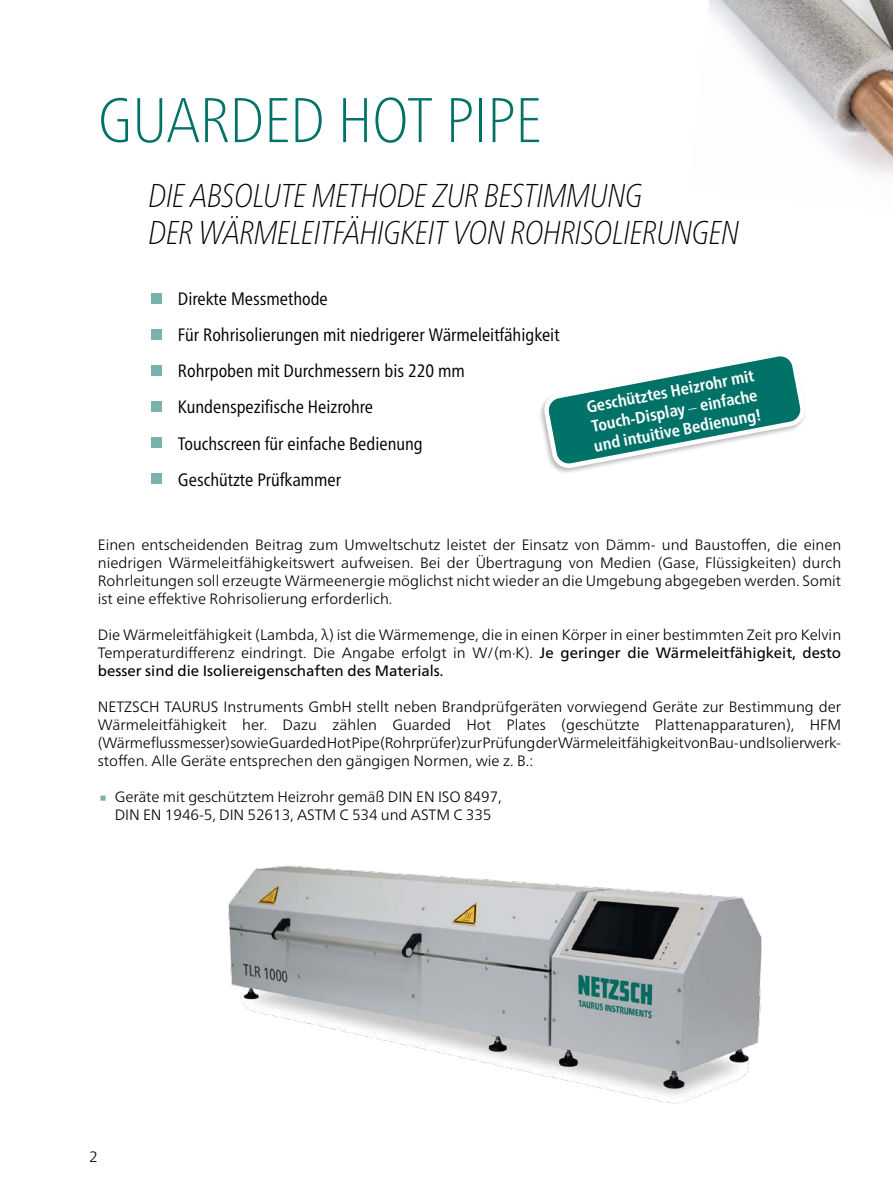
<style>
.page{position:relative;width:893px;height:1191px;background:#fff}
.page>*{position:absolute;margin:0;border:0;box-sizing:border-box;transform-origin:0 0}
.Headline_n{font:100 condensed 63px "Frutiger Neue LTW1 G";color:#007268}
.t1{font:45px "Frutiger Neue LTW1 G";color:#79b1ad}
.Headline_n-2{font:italic 100 condensed 33px/37.5px "Frutiger Neue LTW1 G";color:#000}
.Fließtext_en_n{font:condensed 18px "Frutiger Neue LTW1 G";color:#000}
.Fließtext_de{font:700 condensed 16.5px/19.8px "Frutiger Neue LTW1 G";color:#fff;text-align:justify}
.Fließtext_en_n-2{font:300 15px/18px "Frutiger Neue LTW1 G";color:#000;text-align:justify}
.s1{font-weight:300;font-stretch:normal}
.s2{font-weight:400}
</style>
<div class="page">
<img style="left:228px;top:865px;width:534px;height:239px">
<img style="left:709px;top:0;width:184px;height:175px">
<div style="left:151px;top:294px;width:10px;height:10px;background:#79b1ad"></div>
<div style="left:151px;top:330px;width:10px;height:10px;background:#79b1ad"></div>
<div style="left:151px;top:366px;width:10px;height:10px;background:#79b1ad"></div>
<div style="left:151px;top:402px;width:10px;height:10px;background:#79b1ad"></div>
<div style="left:151px;top:438px;width:10px;height:10px;background:#79b1ad"></div>
<div style="left:151px;top:474px;width:10px;height:10px;background:#79b1ad"></div>
<div style="left:538px;top:350px;width:269px;height:124px;background:#000;opacity:.25"></div>
<svg style="left:545px;top:353px;width:259px;height:114px"></svg>
<p class="Headline_n" style="left:98px;top:74px;width:445px">GUARDED HOT PIPE</p>
<p class="Headline_n-2" style="left:149px;top:174px;width:592px">DIE ABSOLUTE METHODE ZUR BESTIMMUNG<br>DER WÄRMELEITFÄHIGKEIT VON ROHRISOLIERUNGEN</p>
<p class="Fließtext_en_n" style="left:178px;top:286px;width:151px">Direkte Messmethode</p>
<p class="Fließtext_en_n" style="left:178px;top:322px;width:383px">Für Rohrisolierungen mit niedrigerer Wärmeleitfähigkeit</p>
<p class="Fließtext_en_n" style="left:178px;top:358px;width:288px">Rohrpoben mit Durchmessern bis 220 mm</p>
<p class="Fließtext_en_n" style="left:178px;top:394px;width:197px">Kundenspezifische Heizrohre</p>
<p class="Fließtext_en_n" style="left:178px;top:430px;width:246px">Touchscreen für einfache Bedienung</p>
<p class="Fließtext_en_n" style="left:178px;top:466px;width:165px">Geschützte Prüfkammer</p>
<p class="Fließtext_de" style="left:584px;top:396px;width:172px;rotate:-11deg">Geschütztes Heizrohr mit Touch-Display <span class="s1">–</span> einfache und intuitive Bedienung!</p>
<p class="Fließtext_en_n-2" style="left:98px;top:535px;width:745px">Einen entscheidenden Beitrag zum Umweltschutz leistet der Einsatz von Dämm- und Baustoffen, die einen niedrigen Wärmeleitfähigkeitswert aufweisen. Bei der Übertragung von Medien (Gase, Flüssigkeiten) durch Rohrleitungen soll erzeugte Wärmeenergie möglichst nicht wieder an die Umgebung abgegeben werden. Somit ist eine effektive Rohrisolierung erforderlich.</p>
<p class="Fließtext_en_n-2" style="left:98px;top:625px;width:745px">Die Wärmeleitfähigkeit (Lambda, λ) ist die Wärmemenge, die in einen Körper in einer bestimmten Zeit pro Kelvin Temperaturdifferenz eindringt. Die Angabe erfolgt in W/(m·K). <span class="s2">Je geringer die Wärmeleitfähigkeit, desto besser sind die Isoliereigenschaften des Materials.</span></p>
<p class="Fließtext_en_n-2" style="left:98px;top:697px;width:745px">NETZSCH TAURUS Instruments GmbH stellt neben Brandprüfgeräten vorwiegend Geräte zur Bestimmung der Wärmeleitfähigkeit her. Dazu zählen Guarded Hot Plates (geschützte Plattenapparaturen), HFM (Wärmeflussmesser) sowie Guarded Hot Pipe (Rohrprüfer) zur Prüfung der Wärmeleitfähigkeit von Bau- und Isolierwerk&shy;stoffen. Alle Geräte entsprechen den gängigen Normen, wie z. B.:</p>
<p class="t1" style="left:98px;top:767px;width:12px">∙</p>
<p class="Fließtext_en_n-2" style="left:115px;top:787px;width:388px">Geräte mit geschütztem Heizrohr gemäß DIN EN ISO 8497,<br>DIN EN 1946-5, DIN 52613, ASTM C 534 und ASTM C 335</p>
<p class="Fließtext_en_n-2" style="left:89px;top:1147px;width:10px">2</p>
</div>
